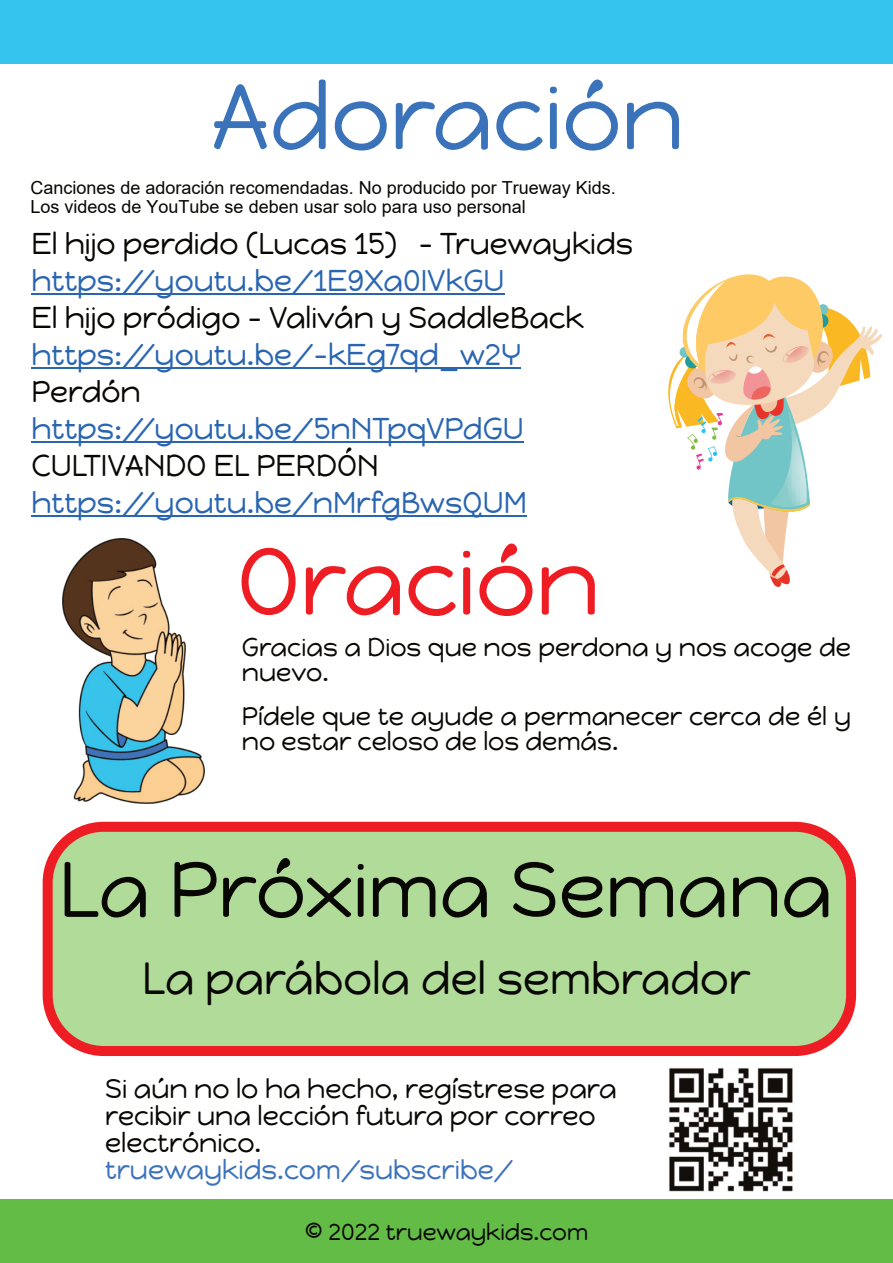
<style>
.page{position:relative;width:893px;height:1263px;background:#fff}
.page>*{position:absolute;margin:0;border:0;box-sizing:border-box;transform-origin:0 0}
.t1{font:94.8px "Happy Monkey";color:#ee1d23}
.t2{font:92.85px "Happy Monkey";color:#3b73ba}
.t3{font:78.45px "Happy Monkey";color:#080704}
.t4{font:45px "Happy Monkey";color:#080704}
.t5{font:30px "Happy Monkey";color:#2965b1}
.t6{font:30px "Happy Monkey";color:#080704}
.t7{font:27px/27px "Happy Monkey";color:#080704}
.t8{font:27px "Happy Monkey";color:#3b73ba}
.t9{font:25.5px/25.5px "Happy Monkey";color:#080704}
.t10{font:23.25px "Happy Monkey";color:#080704}
.t11{font:18px/18.6px "Arial";color:#080704}
</style>
<div class="page">
<div style="left:0;top:1199px;width:893px;height:64px;background:#63bc46"></div>
<div style="left:0;top:0;width:893px;height:64px;background:#34c4ed"></div>
<img style="left:669px;top:1068px;width:124px;height:124px">
<div style="left:43px;top:822px;width:813px;height:234px;background:#b1db99;border:10px solid #ee1d23;border-radius:56px"></div>
<svg style="left:668px;top:274px;width:214px;height:313px"></svg>
<img style="left:771px;top:407px;width:36px;height:100px">
<img style="left:62px;top:539px;width:143px;height:265px">
<hr style="left:32px;top:294px;width:473px;height:1px;background:#2965b1">
<hr style="left:32px;top:367px;width:489px;height:2px;background:#2965b1">
<hr style="left:32px;top:441px;width:492px;height:2px;background:#2965b1">
<hr style="left:32px;top:515px;width:495px;height:1px;background:#2965b1">
<h2 class="t2" style="left:211px;top:61px;width:475px">Adoración</h2>
<p class="t11" style="left:30px;top:180px;width:587px">Canciones de adoración recomendadas. No producido por Trueway Kids.<br>Los videos de YouTube se deben usar solo para uso personal</p>
<p class="t6" style="left:32px;top:226px;width:603px">El hijo perdido (Lucas 15) - Truewaykids</p>
<p class="t5" style="left:32px;top:263px;width:475px">https://youtu.be/1E9Xa0IVkGU</p>
<p class="t6" style="left:32px;top:300px;width:554px">El hijo pródigo - Valiván y SaddleBack</p>
<p class="t5" style="left:32px;top:337px;width:491px">https://youtu.be/-kEg7qd_w2Y</p>
<p class="t6" style="left:32px;top:373px;width:111px">Perdón</p>
<p class="t5" style="left:32px;top:410px;width:494px">https://youtu.be/5nNTpqVPdGU</p>
<p class="t6" style="left:32px;top:447px;width:349px">CULTIVANDO EL PERDÓN</p>
<p class="t5" style="left:32px;top:484px;width:497px">https://youtu.be/nMrfgBwsQUM</p>
<h1 class="t1" style="left:237px;top:524px;width:364px">Oración</h1>
<p class="t9" style="left:242px;top:634px;width:611px">Gracias a Dios que nos perdona y nos acoge de nuevo.</p>
<p class="t9" style="left:242px;top:703px;width:611px">Pídele que te ayude a permanecer cerca de él y no estar celoso de los demás.</p>
<h3 class="t3" style="left:59px;top:842px;width:775px">La Próxima Semana</h3>
<h3 class="t4" style="left:142px;top:951px;width:610px">La parábola del sembrador</h3>
<p class="t7" style="left:105px;top:1075px;width:513px">Si aún no lo ha hecho, regístrese para recibir una lección futura por correo electrónico.</p>
<p class="t8" style="left:105px;top:1154px;width:410px">truewaykids.com/subscribe/</p>
<p class="t10" style="left:305px;top:1218px;width:285px">© 2022 truewaykids.com</p>
</div>
